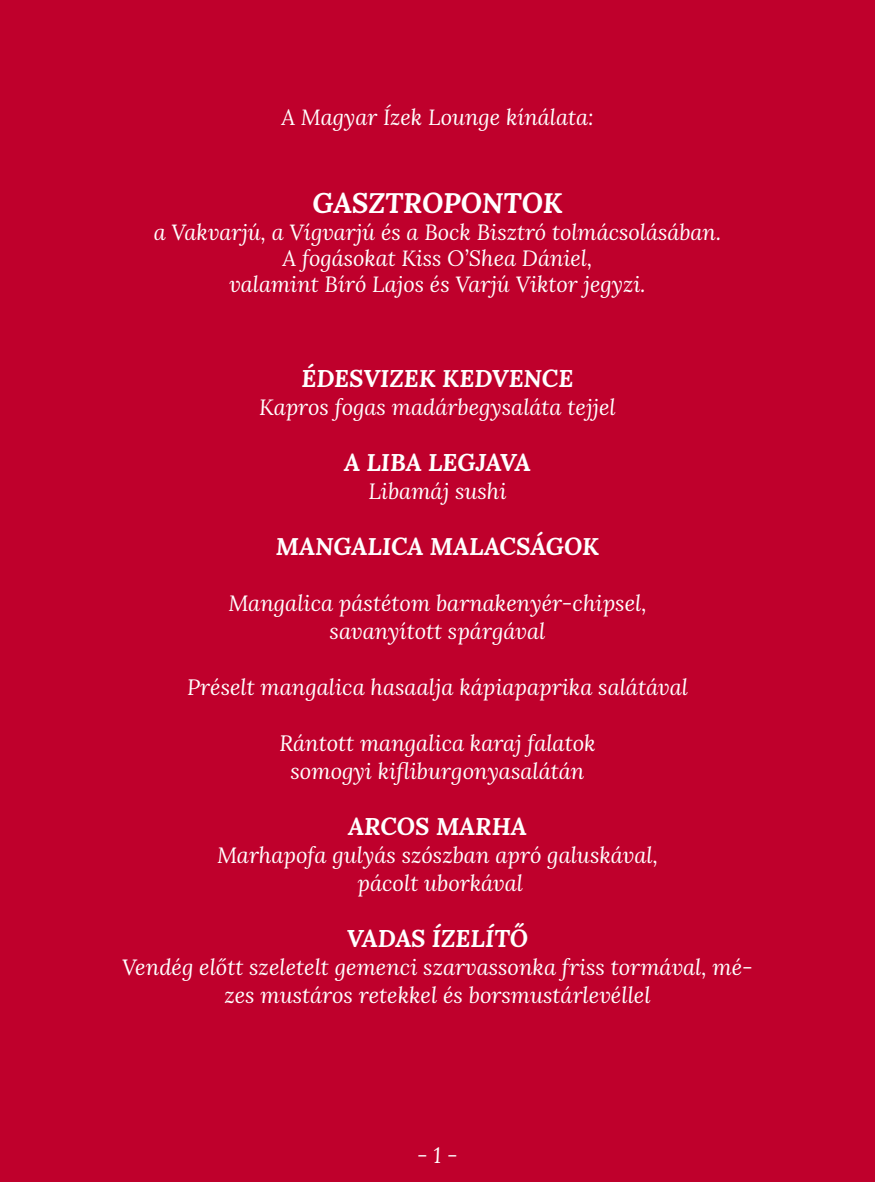
<style>
.page{position:relative;width:875px;height:1182px;background:#fff}
.page>*{position:absolute;margin:0;border:0;box-sizing:border-box;transform-origin:0 0}
.t1{font:italic 700 28px "Lora";letter-spacing:-.005em;color:#fff}
.t2{font:italic 700 23.97px "Lora";color:#fff}
.t3{font:italic 21.96px/28px "Lora";color:#fff;text-align:center}
.t4{font:italic 21.88px "Lora";color:#fff}
</style>
<div class="page">
<div style="left:0;top:0;width:875px;height:1181px;background:#bf002c"></div>
<p class="t4" style="left:281px;top:103px;width:314px">A Magyar Ízek Lounge kínálata:</p>
<p class="t1" style="left:312px;top:183px;width:252px">GASZTROPONTOK</p>
<p class="t4" style="left:154px;top:217px;width:569px">a Vakvarjú, a Vígvarjú és a Bock Bisztró tolmácsolásában.</p>
<p class="t4" style="left:283px;top:243px;width:311px">A fogásokat Kiss O’Shea Dániel,</p>
<p class="t4" style="left:229px;top:269px;width:418px">valamint Bíró Lajos és Varjú Viktor jegyzi.</p>
<p class="t2" style="left:302px;top:361px;width:273px">ÉDESVIZEK KEDVENCE</p>
<p class="t3" style="left:259px;top:392px;width:358px">Kapros fogas madárbegysaláta tejjel</p>
<p class="t2" style="left:344px;top:445px;width:188px">A LIBA LEGJAVA</p>
<p class="t3" style="left:368px;top:476px;width:140px">Libamáj sushi</p>
<p class="t2" style="left:276px;top:529px;width:325px">MANGALICA MALACSÁGOK</p>
<p class="t3" style="left:228px;top:588px;width:420px">Mangalica pástétom barnakenyér-chipsel,</p>
<p class="t3" style="left:330px;top:616px;width:217px">savanyított spárgával</p>
<p class="t3" style="left:187px;top:672px;width:502px">Préselt mangalica hasaalja kápiapaprika salátával</p>
<p class="t3" style="left:279px;top:728px;width:318px">Rántott mangalica karaj falatok</p>
<p class="t3" style="left:291px;top:756px;width:295px">somogyi kifliburgonyasalátán</p>
<p class="t2" style="left:348px;top:809px;width:180px">ARCOS MARHA</p>
<p class="t3" style="left:217px;top:840px;width:443px">Marhapofa gulyás szószban apró galuskával,</p>
<p class="t3" style="left:358px;top:868px;width:167px">pácolt uborkával</p>
<p class="t2" style="left:347px;top:921px;width:183px">VADAS ÍZELÍTŐ</p>
<p class="t3" style="left:122px;top:952px;width:632px">Vendég előtt szeletelt gemenci szarvassonka friss tormával, mé&shy;zes mustáros retekkel és borsmustárlevéllel</p>
<p class="t4" style="left:417px;top:1140px;width:42px">- 1 -</p>
</div>
